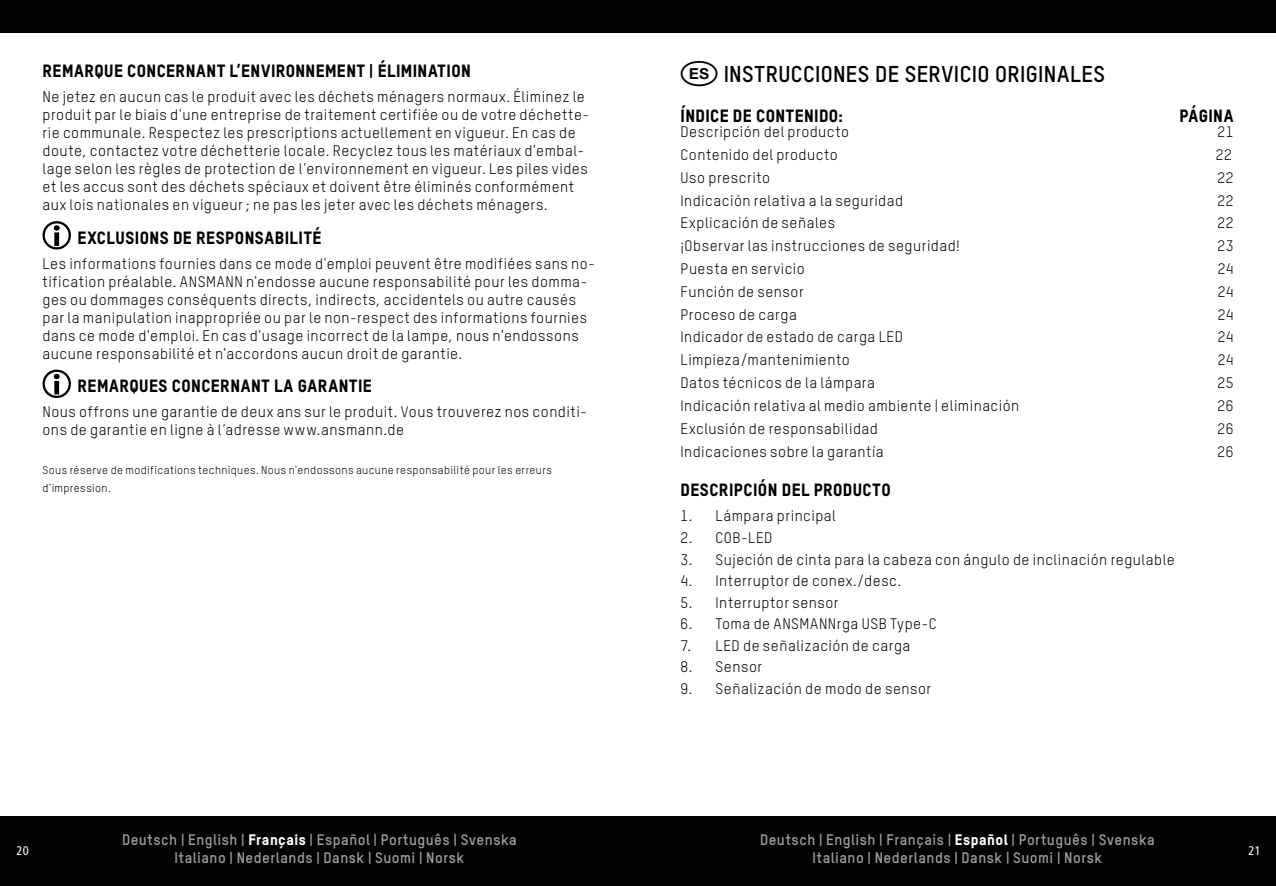
<style>
.page{position:relative;width:1276px;height:886px;background:#fff}
.page>*{position:absolute;margin:0;border:0;box-sizing:border-box;transform-origin:0 0}
.t1{font:700 22.5px "TSTARPRO";letter-spacing:.02em;color:#000}
.t2{font:800 17.5px "TSTARPRO";letter-spacing:.03em;color:#000}
.t3{font:15px/18px "TSTARPRO";letter-spacing:.03em;color:#000}
.t4{font:700 15px/17.5px "TSTARPRO";letter-spacing:.03em;color:#9d9d9c;text-align:center}
.t5{font:condensed 12.5px "Frutiger LT Std";color:#fff}
.t6{font:11.25px/18px "TSTARPRO";letter-spacing:.03em;color:#000}
.s1{font-weight:800;color:#fff}
</style>
<div class="page">
<div style="left:0;top:816px;width:1276px;height:70px;background:#020203"></div>
<div style="left:0;top:0;width:1276px;height:33px;background:#020203"></div>
<svg style="left:43px;top:221px;width:28px;height:28px"></svg>
<svg style="left:43px;top:370px;width:28px;height:28px"></svg>
<p class="t2" style="left:43px;top:59px;width:430px">REMARQUE CONCERNANT L’ENVIRONNEMENT | ÉLIMINATION</p>
<p class="t3" style="left:43px;top:87px;width:548px">Ne jetez en aucun cas le produit avec les déchets ménagers normaux. Éliminez le produit par le biais d'une entreprise de traitement certifiée ou de votre déchette&shy;rie communale. Respectez les prescriptions actuellement en vigueur. En cas de doute, contactez votre déchetterie locale. Recyclez tous les matériaux d'embal&shy;lage selon les règles de protection de l’environnement en vigueur. Les piles vides et les accus sont des déchets spéciaux et doivent être éliminés conformément aux lois nationales en vigueur ; ne pas les jeter avec les déchets ménagers.</p>
<p class="t2" style="left:78px;top:225px;width:245px">EXCLUSIONS DE RESPONSABILITÉ</p>
<p class="t3" style="left:43px;top:254px;width:554px">Les informations fournies dans ce mode d'emploi peuvent être modifiées sans no&shy;tification préalable. ANSMANN n'endosse aucune responsabilité pour les domma&shy;ges ou dommages conséquents directs, indirects, accidentels ou autre causés par la manipulation inappropriée ou par le non-respect des informations fournies dans ce mode d'emploi. En cas d'usage incorrect de la lampe, nous n'endossons aucune responsabilité et n'accordons aucun droit de garantie.</p>
<p class="t2" style="left:78px;top:374px;width:296px">REMARQUES CONCERNANT LA GARANTIE</p>
<p class="t3" style="left:43px;top:402px;width:546px">Nous offrons une garantie de deux ans sur le produit. Vous trouverez nos conditi&shy;ons de garantie en ligne à l’adresse www.ansmann.de</p>
<p class="t6" style="left:43px;top:460px;width:511px">Sous réserve de modifications techniques. Nous n'endossons aucune responsabilité pour les erreurs d'impression.</p>
<h1 class="t1" style="left:723px;top:58px;width:383px">INSTRUCCIONES DE SERVICIO ORIGINALES</h1>
<p class="t2" style="left:680px;top:104px;width:164px">ÍNDICE DE CONTENIDO:</p>
<p class="t2" style="left:1179px;top:104px;width:55px">PÁGINA</p>
<p class="t3" style="left:680px;top:122px;width:170px">Descripción del producto</p>
<p class="t3" style="left:1217px;top:122px;width:18px">21</p>
<p class="t3" style="left:680px;top:145px;width:159px">Contenido del producto</p>
<p class="t3" style="left:1215px;top:145px;width:18px">22</p>
<p class="t3" style="left:680px;top:168px;width:91px">Uso prescrito</p>
<p class="t3" style="left:1217px;top:168px;width:18px">22</p>
<p class="t3" style="left:680px;top:191px;width:224px">Indicación relativa a la seguridad</p>
<p class="t3" style="left:1217px;top:191px;width:18px">22</p>
<p class="t3" style="left:680px;top:213px;width:156px">Explicación de señales</p>
<p class="t3" style="left:1217px;top:213px;width:18px">22</p>
<p class="t3" style="left:680px;top:236px;width:281px">¡Observar las instrucciones de seguridad!</p>
<p class="t3" style="left:1217px;top:236px;width:17px">23</p>
<p class="t3" style="left:680px;top:259px;width:126px">Puesta en servicio</p>
<p class="t3" style="left:1218px;top:259px;width:17px">24</p>
<p class="t3" style="left:680px;top:282px;width:125px">Función de sensor</p>
<p class="t3" style="left:1218px;top:282px;width:17px">24</p>
<p class="t3" style="left:680px;top:305px;width:118px">Proceso de carga</p>
<p class="t3" style="left:1218px;top:305px;width:17px">24</p>
<p class="t3" style="left:680px;top:327px;width:224px">Indicador de estado de carga LED</p>
<p class="t3" style="left:1218px;top:327px;width:17px">24</p>
<p class="t3" style="left:680px;top:350px;width:171px">Limpieza/mantenimiento</p>
<p class="t3" style="left:1218px;top:350px;width:17px">24</p>
<p class="t3" style="left:680px;top:373px;width:196px">Datos técnicos de la lámpara</p>
<p class="t3" style="left:1217px;top:373px;width:17px">25</p>
<p class="t3" style="left:680px;top:396px;width:340px">Indicación relativa al medio ambiente | eliminación</p>
<p class="t3" style="left:1217px;top:396px;width:18px">26</p>
<p class="t3" style="left:680px;top:419px;width:199px">Exclusión de responsabilidad</p>
<p class="t3" style="left:1217px;top:419px;width:18px">26</p>
<p class="t3" style="left:680px;top:442px;width:205px">Indicaciones sobre la garantía</p>
<p class="t3" style="left:1217px;top:442px;width:18px">26</p>
<p class="t2" style="left:680px;top:478px;width:212px">DESCRIPCIÓN DEL PRODUCTO</p>
<p class="t3" style="left:680px;top:506px;width:157px">1. Lámpara principal</p>
<p class="t3" style="left:680px;top:528px;width:93px">2. COB-LED</p>
<p class="t3" style="left:680px;top:549px;width:496px">3. Sujeción de cinta para la cabeza con ángulo de inclinación regulable</p>
<p class="t3" style="left:680px;top:571px;width:222px">4. Interruptor de conex./desc.</p>
<p class="t3" style="left:680px;top:593px;width:160px">5. Interruptor sensor</p>
<p class="t3" style="left:680px;top:614px;width:258px">6. Toma de ANSMANNrga USB Type-C</p>
<p class="t3" style="left:680px;top:636px;width:231px">7. LED de señalización de carga</p>
<p class="t3" style="left:680px;top:657px;width:83px">8. Sensor</p>
<p class="t3" style="left:680px;top:679px;width:252px">9. Señalización de modo de sensor</p>
<p class="t4" style="left:122px;top:830px;width:396px">Deutsch | English | <span class="s1">Français</span> | Español | Português | Svenska<br>Italiano | Nederlands | Dansk | Suomi | Norsk</p>
<p class="t4" style="left:760px;top:830px;width:396px">Deutsch | English | Français | <span class="s1">Español</span> | Português | Svenska<br>Italiano | Nederlands | Dansk | Suomi | Norsk</p>
<p class="t5" style="left:17px;top:843px;width:14px">20</p>
<p class="t5" style="left:1248px;top:843px;width:14px">21</p>
</div>
